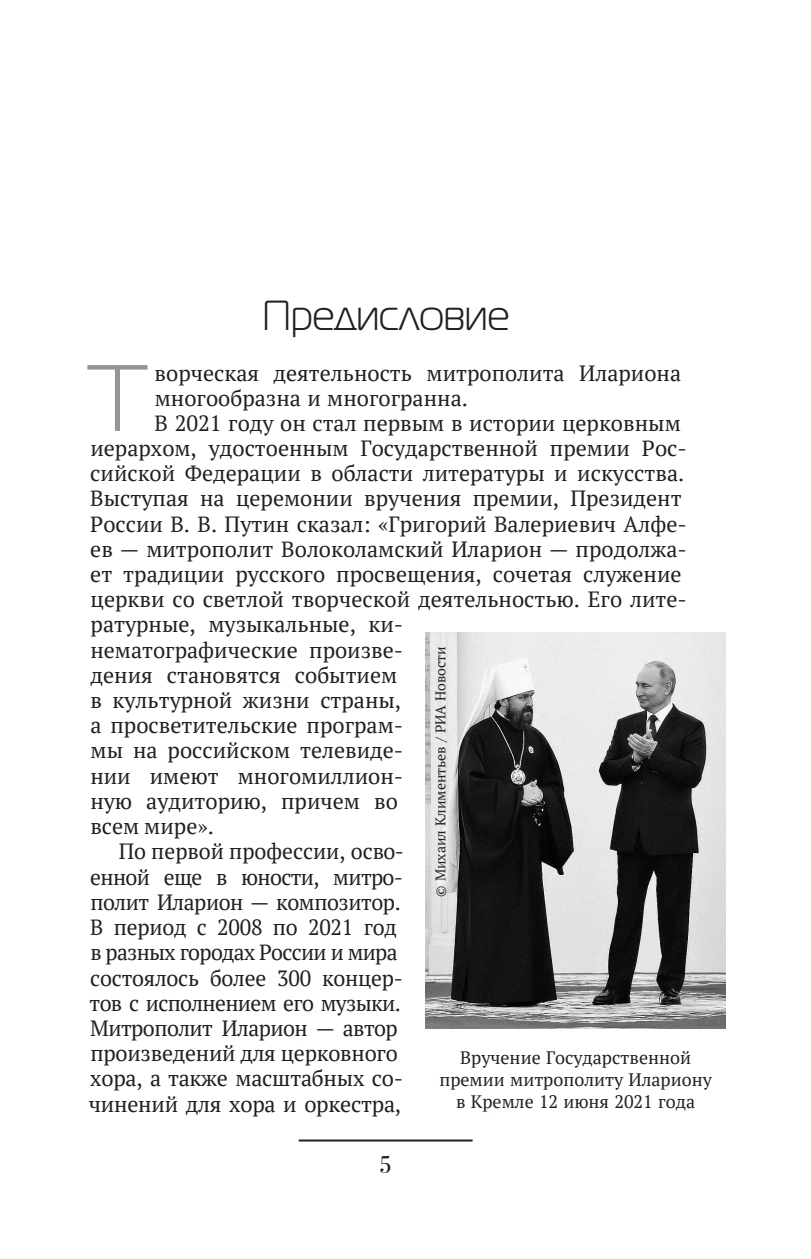
<style>
.page{position:relative;width:811px;height:1259px;background:#fff}
.page>*{position:absolute;margin:0;border:0;box-sizing:border-box;transform-origin:0 0}
.t1{font:94px "Magistral";color:#939598}
.t2{font:42px "Magistral";color:#231f20}
.t3{font:24px "Bodoni Svty Two ITCTT";color:#231f20}
.t4{font:22px "PT Serif";color:#231f20}
.t5{font:22px "PT Serif";letter-spacing:-.03em;color:#231f20}
.t6{font:22px "PT Serif";letter-spacing:-.02em;color:#231f20}
.t7{font:22px "PT Serif";letter-spacing:-.025em;color:#231f20}
.t8{font:18px/22px "PT Serif";color:#231f20;text-align:center}
.t9{font:14px "PT Serif";color:#231f20}
</style>
<div class="page">
<hr style="left:299px;top:1139px;width:173px;height:2px;background:#231f20">
<img style="left:425px;top:632px;width:301px;height:396px">
<h2 class="t2" style="left:262px;top:301px;width:249px">Предисловие</h2>
<h1 class="t1" style="left:89px;top:365px;width:58px">Т</h1>
<p class="t4" style="left:155px;top:358px;width:528px">ворческая деятельность митрополита Илариона</p>
<p class="t4" style="left:155px;top:384px;width:315px">многообразна и многогранна.</p>
<p class="t4" style="left:155px;top:409px;width:528px">В 2021 году он стал первым в истории церковным</p>
<p class="t4" style="left:90px;top:434px;width:598px">иерархом, удостоенным Государственной премии Рос-</p>
<p class="t4" style="left:90px;top:459px;width:595px">сийской Федерации в области литературы и искусства.</p>
<p class="t4" style="left:90px;top:484px;width:593px">Выступая на церемонии вручения премии, Президент</p>
<p class="t4" style="left:90px;top:509px;width:598px">России В. В. Путин сказал: «Григорий Валериевич Алфе-</p>
<p class="t4" style="left:90px;top:535px;width:598px">ев — митрополит Волоколамский Иларион — продолжа-</p>
<p class="t4" style="left:90px;top:560px;width:593px">ет традиции русского просвещения, сочетая служение</p>
<p class="t4" style="left:91px;top:585px;width:598px">церкви со светлой творческой деятельностью. Его лите-</p>
<p class="t4" style="left:91px;top:610px;width:314px">ратурные, музыкальные, ки-</p>
<p class="t4" style="left:90px;top:635px;width:314px">нематографические произве-</p>
<p class="t4" style="left:91px;top:661px;width:308px">дения становятся событием</p>
<p class="t4" style="left:90px;top:686px;width:312px">в культурной жизни страны,</p>
<p class="t4" style="left:90px;top:711px;width:314px">а просветительские програм-</p>
<p class="t4" style="left:91px;top:736px;width:314px">мы на российском телевиде-</p>
<p class="t4" style="left:90px;top:761px;width:314px">нии имеют многомиллион-</p>
<p class="t4" style="left:90px;top:787px;width:309px">ную аудиторию, причем во</p>
<p class="t4" style="left:90px;top:812px;width:125px">всем мире».</p>
<p class="t4" style="left:119px;top:837px;width:287px">По первой профессии, осво-</p>
<p class="t5" style="left:90px;top:862px;width:314px">енной еще в юности, митро-</p>
<p class="t6" style="left:90px;top:888px;width:312px">полит Иларион — композитор.</p>
<p class="t4" style="left:90px;top:913px;width:308px">В период с 2008 по 2021 год</p>
<p class="t5" style="left:90px;top:938px;width:309px">в разных городах России и мира</p>
<p class="t4" style="left:90px;top:963px;width:314px">состоялось более 300 концер-</p>
<p class="t5" style="left:90px;top:988px;width:312px">тов с исполнением его музыки.</p>
<p class="t7" style="left:90px;top:1014px;width:309px">Митрополит Иларион — автор</p>
<p class="t4" style="left:90px;top:1039px;width:309px">произведений для церковного</p>
<p class="t4" style="left:90px;top:1064px;width:314px">хора, а также масштабных со-</p>
<p class="t4" style="left:89px;top:1089px;width:314px">чинений для хора и оркестра,</p>
<p class="t9" style="left:431px;top:896px;width:252px;rotate:-90deg">© Михаил Климентьев / РИА Новости</p>
<p class="t8" style="left:439px;top:1046px;width:274px">Вручение Государственной премии митрополиту Илариону в Кремле 12 июня 2021 года</p>
<p class="t3" style="left:379px;top:1151px;width:14px">5</p>
</div>
